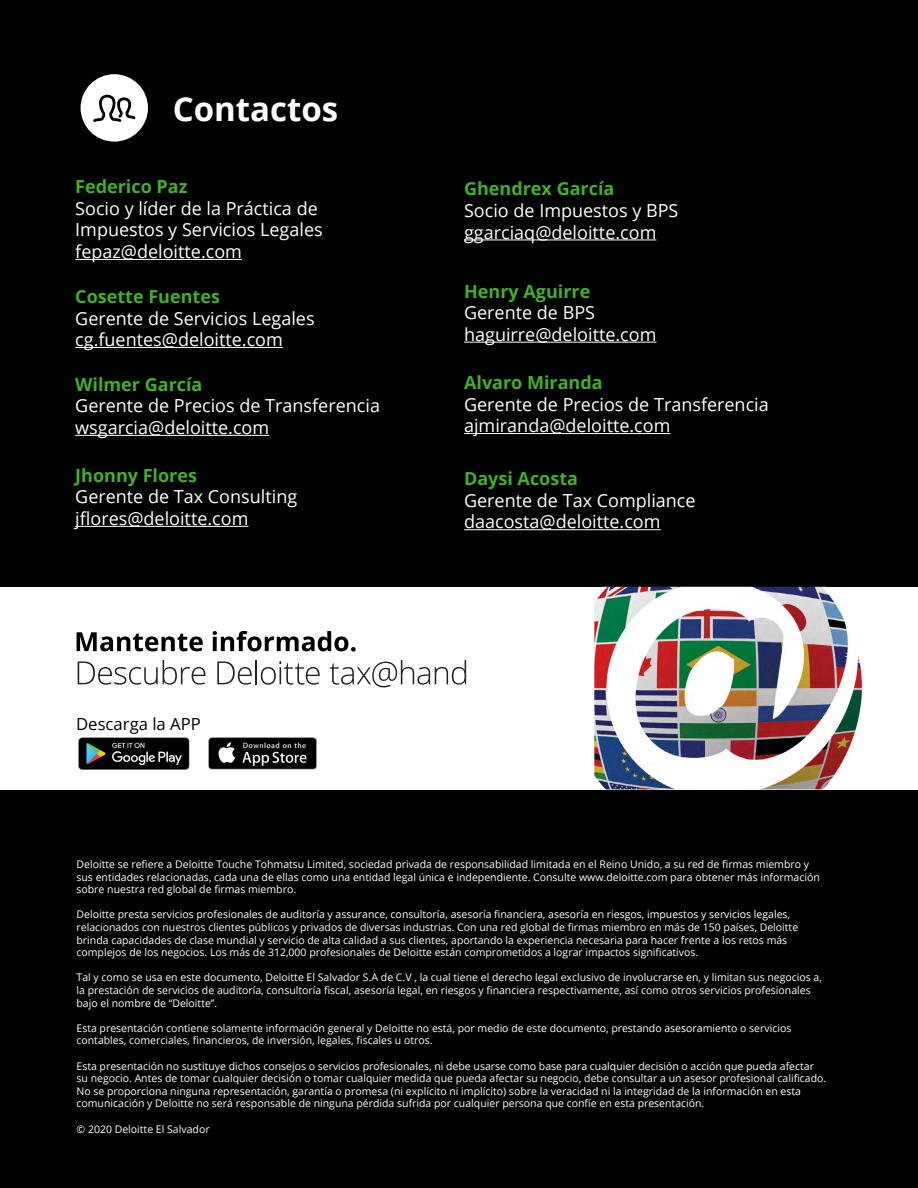
<style>
.page{position:relative;width:918px;height:1188px;background:#000101}
.page>*{position:absolute;margin:0;border:0;box-sizing:border-box;transform-origin:0 0}
.t1{font:700 33px "Open Sans";color:#fff}
.t2{font:18px/21.6px "Open Sans";color:#fff}
.t3{font:700 18px "Open Sans";color:#43b02a}
.t4{font:16.65px "Open Sans";color:#000101}
.t5{font:10.5px/12.6px "Open Sans";color:#fff}
</style>
<div class="page">
<hr style="left:75px;top:259px;width:167px;height:1px;background:#fff">
<hr style="left:464px;top:239px;width:192px;height:1px;background:#fff">
<hr style="left:464px;top:342px;width:192px;height:1px;background:#fff">
<hr style="left:464px;top:433px;width:206px;height:1px;background:#fff">
<hr style="left:464px;top:529px;width:197px;height:1px;background:#fff">
<div style="left:0;top:587px;width:918px;height:202px;background:#fff"></div>
<svg style="left:78px;top:660px;width:127px;height:25px"></svg>
<svg style="left:217px;top:661px;width:35px;height:24px"></svg>
<hr style="left:255px;top:660px;width:2px;height:24px;background:#221f20">
<svg style="left:261px;top:661px;width:59px;height:24px"></svg>
<svg style="left:330px;top:660px;width:136px;height:27px"></svg>
<svg style="left:77px;top:632px;width:126px;height:19px"></svg>
<svg style="left:213px;top:631px;width:143px;height:21px"></svg>
<img style="left:78px;top:737px;width:238px;height:33px">
<img style="left:594px;top:587px;width:269px;height:202px">
<svg style="left:81px;top:74px;width:67px;height:68px"></svg>
<hr style="left:75px;top:347px;width:208px;height:1px;background:#fff">
<hr style="left:75px;top:435px;width:194px;height:1px;background:#fff">
<hr style="left:75px;top:526px;width:173px;height:1px;background:#fff">
<h1 class="t1" style="left:173px;top:85px;width:167px">Contactos</h1>
<h2 class="t3" style="left:75px;top:174px;width:114px">Federico Paz</h2>
<h2 class="t2" style="left:75px;top:197px;width:249px">Socio y líder de la Práctica de<br>Impuestos y Servicios Legales fepaz@deloitte.com</h2>
<h2 class="t3" style="left:75px;top:284px;width:146px">Cosette Fuentes</h2>
<h2 class="t2" style="left:75px;top:307px;width:241px">Gerente de Servicios Legales cg.fuentes@deloitte.com</h2>
<h2 class="t3" style="left:75px;top:372px;width:129px">Wilmer García</h2>
<h2 class="t2" style="left:75px;top:395px;width:306px">Gerente de Precios de Transferencia wsgarcia@deloitte.com</h2>
<h2 class="t3" style="left:75px;top:463px;width:123px">Jhonny Flores</h2>
<h2 class="t2" style="left:75px;top:486px;width:224px">Gerente de Tax Consulting jflores@deloitte.com</h2>
<h3 class="t4" style="left:76px;top:713px;width:126px">Descarga la APP</h3>
<h2 class="t3" style="left:464px;top:176px;width:152px">Ghendrex García</h2>
<h2 class="t2" style="left:464px;top:199px;width:216px">Socio de Impuestos y BPS ggarciaq@deloitte.com</h2>
<h2 class="t3" style="left:464px;top:278px;width:128px">Henry Aguirre</h2>
<h2 class="t2" style="left:464px;top:301px;width:194px">Gerente de BPS haguirre@deloitte.com</h2>
<h2 class="t3" style="left:464px;top:370px;width:140px">Alvaro Miranda</h2>
<h2 class="t2" style="left:464px;top:393px;width:306px">Gerente de Precios de Transferencia ajmiranda@deloitte.com</h2>
<h2 class="t3" style="left:464px;top:466px;width:115px">Daysi Acosta</h2>
<h2 class="t2" style="left:464px;top:489px;width:233px">Gerente de Tax Compliance daacosta@deloitte.com</h2>
<p class="t5" style="left:77px;top:858px;width:745px">Deloitte se refiere a Deloitte Touche Tohmatsu Limited, sociedad privada de responsabilidad limitada en el Reino Unido, a su red de firmas miembro y sus entidades relacionadas, cada una de ellas como una entidad legal única e independiente. Consulte www.deloitte.com para obtener más información sobre nuestra red global de firmas miembro.</p>
<p class="t5" style="left:77px;top:908px;width:723px">Deloitte presta servicios profesionales de auditoría y assurance, consultoría, asesoría financiera, asesoría en riesgos, impuestos y servicios legales, relacionados con nuestros clientes públicos y privados de diversas industrias. Con una red global de firmas miembro en más de 150 países, Deloitte brinda capacidades de clase mundial y servicio de alta calidad a sus clientes, aportando la experiencia necesaria para hacer frente a los retos más complejos de los negocios. Los más de 312,000 profesionales de Deloitte están comprometidos a lograr impactos significativos.</p>
<p class="t5" style="left:77px;top:971px;width:747px">Tal y como se usa en este documento, Deloitte El Salvador S.A de C.V , la cual tiene el derecho legal exclusivo de involucrarse en, y limitan sus negocios a, la prestación de servicios de auditoría, consultoría fiscal, asesoría legal, en riesgos y financiera respectivamente, así como otros servicios profesionales bajo el nombre de “Deloitte”.</p>
<p class="t5" style="left:77px;top:1021px;width:716px">Esta presentación contiene solamente información general y Deloitte no está, por medio de este documento, prestando asesoramiento o servicios contables, comerciales, financieros, de inversión, legales, fiscales u otros.</p>
<p class="t5" style="left:77px;top:1059px;width:751px">Esta presentación no sustituye dichos consejos o servicios profesionales, ni debe usarse como base para cualquier decisión o acción que pueda afectar su negocio. Antes de tomar cualquier decisión o tomar cualquier medida que pueda afectar su negocio, debe consultar a un asesor profesional calificado.<br>No se proporciona ninguna representación, garantía o promesa (ni explícito ni implícito) sobre la veracidad ni la integridad de la información en esta comunicación y Deloitte no será responsable de ninguna pérdida sufrida por cualquier persona que confíe en esta presentación.</p>
<p class="t5" style="left:77px;top:1122px;width:135px">© 2020 Deloitte El Salvador</p>
</div>
